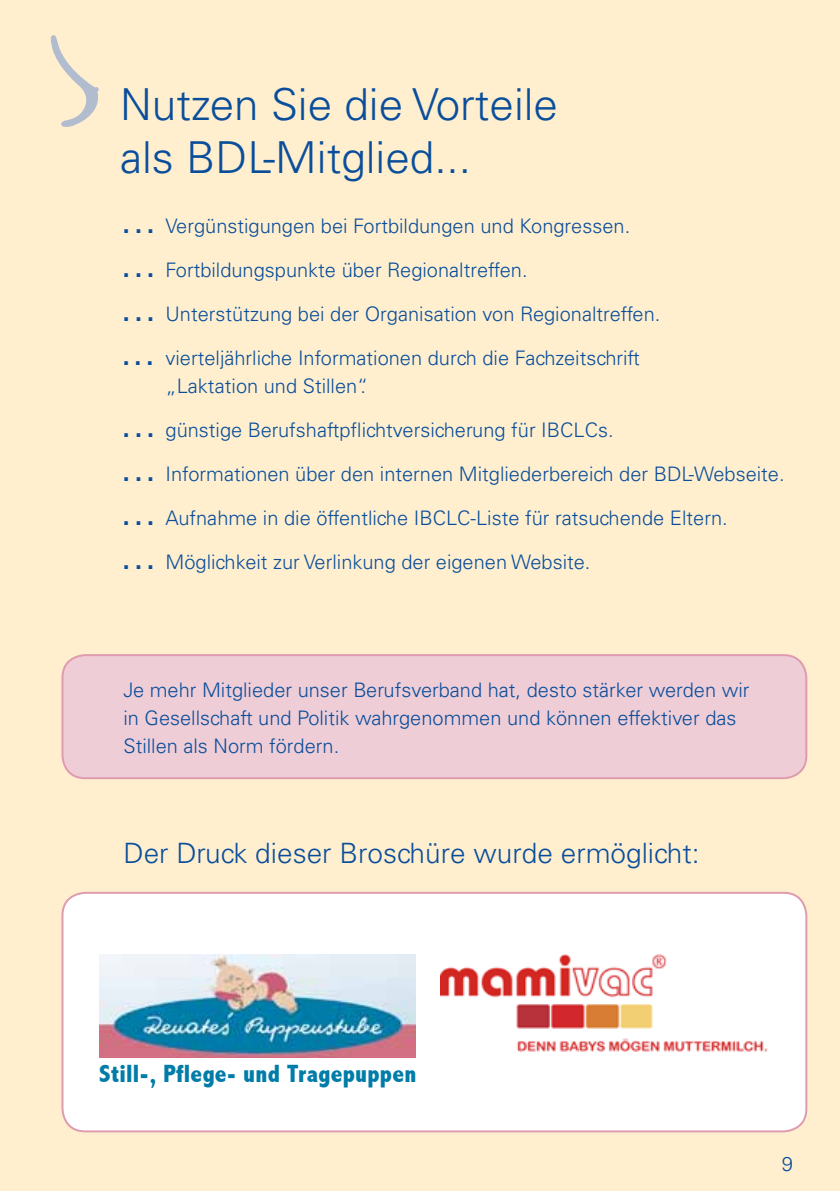
<style>
.page{position:relative;width:840px;height:1191px;background:#fff}
.page>*{position:absolute;margin:0;border:0;box-sizing:border-box;transform-origin:0 0}
.t1{font:300 44px/52.8px "Univers";color:#0a4e9b}
.t2{font:300 28px "Univers";color:#0a4e9b}
.t3{font:800 condensed 25px "Abadi";letter-spacing:.01em;color:#007ca9}
.t4{font:300 20px/28px "Univers";color:#0a4e9b}
.s1{font-size:44px}
</style>
<div class="page">
<div style="left:0;top:0;width:839px;height:1191px;background:#ffefcf"></div>
<svg style="left:51px;top:35px;width:48px;height:92px"></svg>
<div style="left:62px;top:892px;width:743px;height:239px;background:#fff;border-radius:23px"></div>
<div style="left:61px;top:891px;width:745px;height:241px;border:2px solid #df9caf;border-radius:23px"></div>
<div style="left:62px;top:655px;width:743px;height:123px;background:#efcdd7;border-radius:23px"></div>
<div style="left:61px;top:654px;width:745px;height:125px;border:2px solid #df9caf;border-radius:23px"></div>
<img style="left:440px;top:954px;width:328px;height:98px">
<img style="left:100px;top:955px;width:315px;height:102px">
<h1 class="t1" style="left:120px;top:78px;width:439px">Nutzen Sie die Vorteile als BDL-Mitglied...</h1>
<p class="t4" style="left:120px;top:211px;width:511px"><span class="s1">...</span> Vergünstigungen bei Fortbildungen und Kongressen.</p>
<p class="t4" style="left:120px;top:255px;width:409px"><span class="s1">...</span> Fortbildungspunkte über Regionaltreffen.</p>
<p class="t4" style="left:120px;top:299px;width:541px"><span class="s1">...</span> Unterstützung bei der Organisation von Regionaltreffen.</p>
<p class="t4" style="left:165px;top:343px;width:475px;text-indent:-45px"><span class="s1">...</span> vierteljährliche Informationen durch die Fachzeitschrift „Laktation und Stillen“.</p>
<p class="t4" style="left:120px;top:415px;width:494px"><span class="s1">...</span> günstige Berufshaftpflichtversicherung für IBCLCs.</p>
<p class="t4" style="left:120px;top:459px;width:665px"><span class="s1">...</span> Informationen über den internen Mitgliederbereich der BDL-Webseite.</p>
<p class="t4" style="left:120px;top:503px;width:608px"><span class="s1">...</span> Aufnahme in die öffentliche IBCLC-Liste für ratsuchende Eltern.</p>
<p class="t4" style="left:120px;top:547px;width:471px"><span class="s1">...</span> Möglichkeit zur Verlinkung der eigenen Website.</p>
<p class="t4" style="left:123px;top:676px;width:627px">Je mehr Mitglieder unser Berufsverband hat, desto stärker werden wir in Gesellschaft und Politik wahrgenommen und können effektiver das<br>Stillen als Norm fördern.</p>
<h2 class="t2" style="left:123px;top:836px;width:577px">Der Druck dieser Broschüre wurde ermöglicht:</h2>
<p class="t3" style="left:99px;top:1059px;width:318px">Still-, Pflege- und Tragepuppen</p>
<p class="t4" style="left:781px;top:1149px;width:13px">9</p>
</div>
